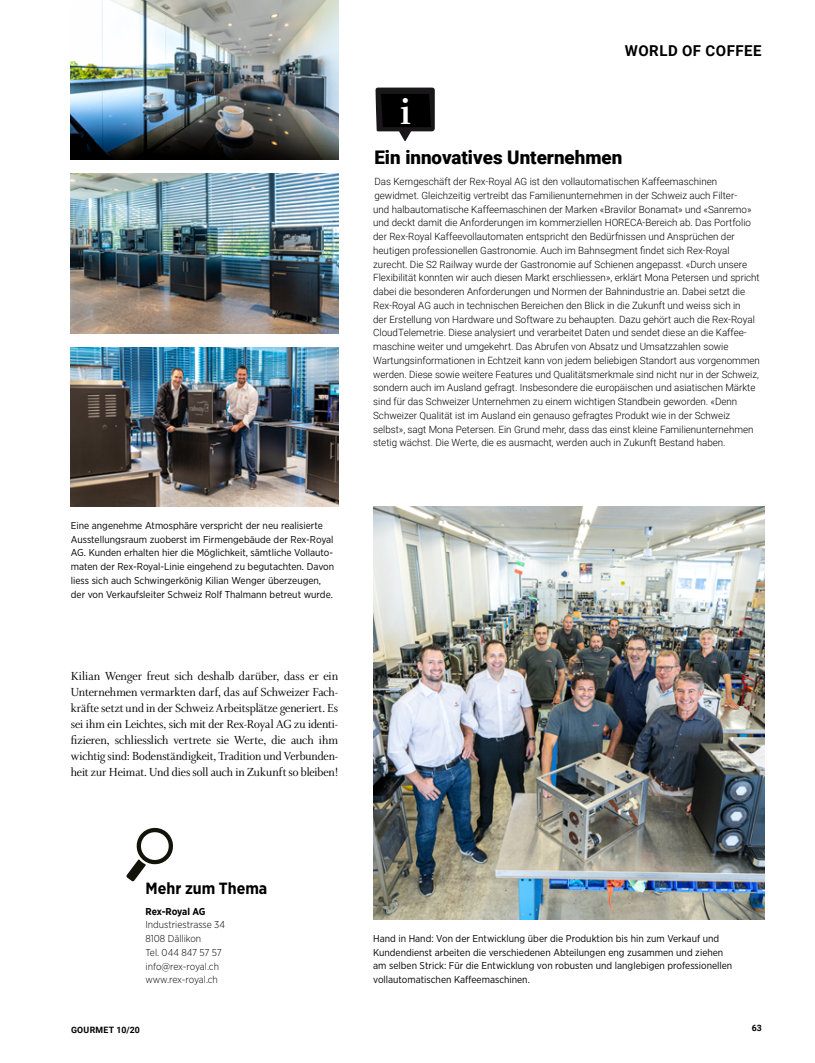
<style>
.page{position:relative;width:815px;height:1063px;background:#fff}
.page>*{position:absolute;margin:0;border:0;box-sizing:border-box;transform-origin:0 0}
.t1{font:700 40px "Whitman Display";color:#fff}
.t2{font:900 18.75px "Roboto";color:#000}
.t3{font:700 16.25px "Gotham Narrow";color:#000}
.t4{font:700 15px "Roboto";letter-spacing:.035em;color:#000}
.t5{font:12.5px/16px "Whitman Display";letter-spacing:-.005em;color:#000;text-align:justify}
.t6{font:300 10px/13.8px "Roboto";color:#000}
.t7{font:10px/13.8px "Gotham Narrow";color:#000}
.t8{font:300 10px/13.8px "Gotham Narrow";color:#000}
.t9{font:700 10px "Gotham Narrow";letter-spacing:-.02em;color:#000}
.t10{font:700 8.75px "Roboto";letter-spacing:.035em;color:#000}
</style>
<div class="page">
<img style="left:71px;top:347px;width:267px;height:160px">
<svg style="left:375px;top:87px;width:60px;height:54px"></svg>
<svg style="left:126px;top:828px;width:47px;height:53px"></svg>
<img style="left:71px;top:0;width:267px;height:159px">
<img style="left:71px;top:174px;width:267px;height:159px">
<img style="left:373px;top:507px;width:391px;height:413px">
<p class="t7" style="left:71px;top:518px;width:265px">Eine angenehme Atmosphäre verspricht der neu realisierte Ausstellungsraum zuoberst im Firmengebäude der Rex-Royal AG. Kunden erhalten hier die Möglichkeit, sämtliche Vollauto&shy;maten der Rex-Royal-Linie eingehend zu begutachten. Davon liess sich auch Schwingerkönig Kilian Wenger überzeugen, der von Verkaufsleiter Schweiz Rolf Thalmann betreut wurde.</p>
<p class="t5" style="left:71px;top:669px;width:269px">Kilian Wenger freut sich deshalb darüber, dass er ein Unternehmen vermarkten darf, das auf Schweizer Fach&shy;kräfte setzt und in der Schweiz Arbeitsplätze generiert. Es sei ihm ein Leichtes, sich mit der Rex-Royal AG zu identi&shy;fizieren, schliesslich vertrete sie Werte, die auch ihm wichtig sind: Bodenständigkeit, Tradition und Verbunden&shy;heit zur Heimat. Und dies soll auch in Zukunft so bleiben!</p>
<h1 class="t1" style="left:400px;top:88px;width:12px">i</h1>
<h3 class="t4" style="left:625px;top:41px;width:138px">WORLD OF COFFEE</h3>
<h2 class="t2" style="left:374px;top:144px;width:249px">Ein innovatives Unternehmen</h2>
<p class="t6" style="left:373px;top:174px;width:388px">Das Kerngeschäft der Rex-Royal AG ist den vollautomatischen Kaffeemaschinen gewidmet. Gleichzeitig vertreibt das Familienunternehmen in der Schweiz auch Filter-<br>und halbautomatische Kaffeemaschinen der Marken «Bravilor Bonamat» und «Sanremo» und deckt damit die Anforderungen im kommerziellen HORECA-Bereich ab. Das Portfolio der Rex-Royal Kaffeevollautomaten entspricht den Bedürfnissen und Ansprüchen der heutigen professionellen Gastronomie. Auch im Bahnsegment findet sich Rex-Royal zurecht. Die S2 Railway wurde der Gastronomie auf Schienen angepasst. «Durch unsere Flexibilität konnten wir auch diesen Markt erschliessen», erklärt Mona Petersen und spricht dabei die besonderen Anforderungen und Normen der Bahnindustrie an. Dabei setzt die Rex-Royal AG auch in technischen Bereichen den Blick in die Zukunft und weiss sich in<br>der Erstellung von Hardware und Software zu behaupten. Dazu gehört auch die Rex-Royal CloudTelemetrie. Diese analysiert und verarbeitet Daten und sendet diese an die Kaffee&shy;maschine weiter und umgekehrt. Das Abrufen von Absatz und Umsatzzahlen sowie Wartungsinformationen in Echtzeit kann von jedem beliebigen Standort aus vorgenommen werden. Diese sowie weitere Features und Qualitätsmerkmale sind nicht nur in der Schweiz, sondern auch im Ausland gefragt. Insbesondere die europäischen und asiatischen Märkte sind für das Schweizer Unternehmen zu einem wichtigen Standbein geworden. «Denn Schweizer Qualität ist im Ausland ein genauso gefragtes Produkt wie in der Schweiz selbst», sagt Mona Petersen. Ein Grund mehr, dass das einst kleine Familienunternehmen stetig wächst. Die Werte, die es ausmacht, werden auch in Zukunft Bestand haben.</p>
<h3 class="t3" style="left:146px;top:878px;width:123px">Mehr zum Thema</h3>
<p class="t9" style="left:146px;top:905px;width:61px">Rex-Royal AG</p>
<p class="t8" style="left:146px;top:918px;width:81px">Industriestrasse 34<br>8108 Dällikon<br>Tel. 044 847 57 57 info@rex-royal.ch www.rex-royal.ch</p>
<p class="t10" style="left:71px;top:1024px;width:70px">GOURMET 10/20</p>
<p class="t7" style="left:373px;top:931px;width:361px">Hand in Hand: Von der Entwicklung über die Produktion bis hin zum Verkauf und Kundendienst arbeiten die verschiedenen Abteilungen eng zusammen und ziehen am selben Strick: Für die Entwicklung von robusten und langlebigen professionellen vollautomatischen Kaffeemaschinen.</p>
<p class="t10" style="left:752px;top:1021px;width:12px">63</p>
</div>
